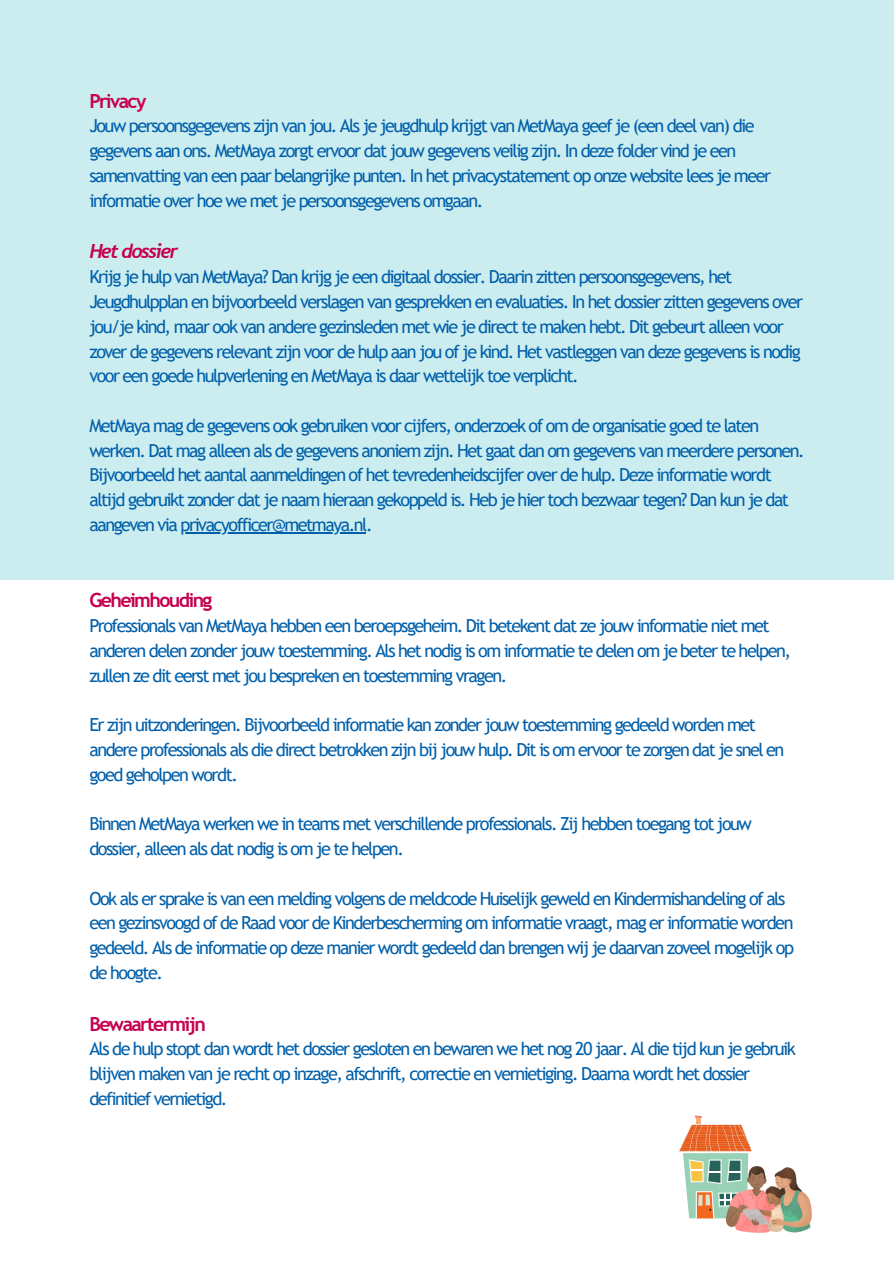
<style>
.page{position:relative;width:894px;height:1264px;background:#fff}
.page>*{position:absolute;margin:0;border:0;box-sizing:border-box;transform-origin:0 0}
.t1{font:700 19.5px "Trebuchet MS";letter-spacing:-.08em;color:#c6004f}
.t2{font:italic 700 19.5px "Trebuchet";letter-spacing:-.08em;color:#c6004f}
.t3{font:18px/24.8px "Trebuchet MS";letter-spacing:-.08em;color:#005faa}
</style>
<div class="page">
<div style="left:0;top:0;width:893px;height:1263px;background:#ccedef"></div>
<div style="left:0;top:580px;width:893px;height:683px;background:#fff"></div>
<hr style="left:180px;top:532px;width:186px;height:1px;background:#005faa">
<svg style="left:678px;top:1115px;width:74px;height:103px"></svg>
<img style="left:726px;top:1166px;width:85px;height:66px">
<p class="t1" style="left:89px;top:89px;width:59px">Privacy</p>
<p class="t3" style="left:89px;top:114px;width:683px">Jouw persoonsgegevens zijn van jou. Als je jeugdhulp krijgt van MetMaya geef je (een deel van) die gegevens aan ons. MetMaya zorgt ervoor dat jouw gegevens veilig zijn. In deze folder vind je een samenvatting van een paar belangrijke punten. In het privacystatement op onze website lees je meer informatie over hoe we met je persoonsgegevens omgaan.</p>
<p class="t2" style="left:89px;top:240px;width:90px">Het dossier</p>
<p class="t3" style="left:89px;top:264px;width:715px">Krijg je hulp van MetMaya? Dan krijg je een digitaal dossier. Daarin zitten persoonsgegevens, het Jeugdhulpplan en bijvoorbeeld verslagen van gesprekken en evaluaties. In het dossier zitten gegevens over jou/je kind, maar ook van andere gezinsleden met wie je direct te maken hebt. Dit gebeurt alleen voor zover de gegevens relevant zijn voor de hulp aan jou of je kind. Het vastleggen van deze gegevens is nodig voor een goede hulpverlening en MetMaya is daar wettelijk toe verplicht.</p>
<p class="t3" style="left:89px;top:413px;width:716px">MetMaya mag de gegevens ook gebruiken voor cijfers, onderzoek of om de organisatie goed te laten werken. Dat mag alleen als de gegevens anoniem zijn. Het gaat dan om gegevens van meerdere personen.<br>Bijvoorbeeld het aantal aanmeldingen of het tevredenheidscijfer over de hulp. Deze informatie wordt altijd gebruikt zonder dat je naam hieraan gekoppeld is. Heb je hier toch bezwaar tegen? Dan kun je dat aangeven via privacyofficer@metmaya.nl.</p>
<p class="t1" style="left:89px;top:589px;width:124px">Geheimhouding</p>
<p class="t3" style="left:89px;top:613px;width:703px">Professionals van MetMaya hebben een beroepsgeheim. Dit betekent dat ze jouw informatie niet met anderen delen zonder jouw toestemming. Als het nodig is om informatie te delen om je beter te helpen, zullen ze dit eerst met jou bespreken en toestemming vragen.</p>
<p class="t3" style="left:89px;top:712px;width:696px">Er zijn uitzonderingen. Bijvoorbeeld informatie kan zonder jouw toestemming gedeeld worden met andere professionals als die direct betrokken zijn bij jouw hulp. Dit is om ervoor te zorgen dat je snel en goed geholpen wordt.</p>
<p class="t3" style="left:89px;top:811px;width:664px">Binnen MetMaya werken we in teams met verschillende professionals. Zij hebben toegang tot jouw dossier, alleen als dat nodig is om je te helpen.</p>
<p class="t3" style="left:89px;top:885px;width:706px">Ook als er sprake is van een melding volgens de meldcode Huiselijk geweld en Kindermishandeling of als een gezinsvoogd of de Raad voor de Kinderbescherming om informatie vraagt, mag er informatie worden gedeeld. Als de informatie op deze manier wordt gedeeld dan brengen wij je daarvan zoveel mogelijk op de hoogte.</p>
<p class="t1" style="left:89px;top:1012px;width:118px">Bewaartermijn</p>
<p class="t3" style="left:89px;top:1036px;width:708px">Als de hulp stopt dan wordt het dossier gesloten en bewaren we het nog 20 jaar. Al die tijd kun je gebruik</p>
<p class="t3" style="left:89px;top:1061px;width:662px">blijven maken van je recht op inzage, afschrift, correctie en vernietiging. Daarna wordt het dossier definitief vernietigd.</p>
</div>
